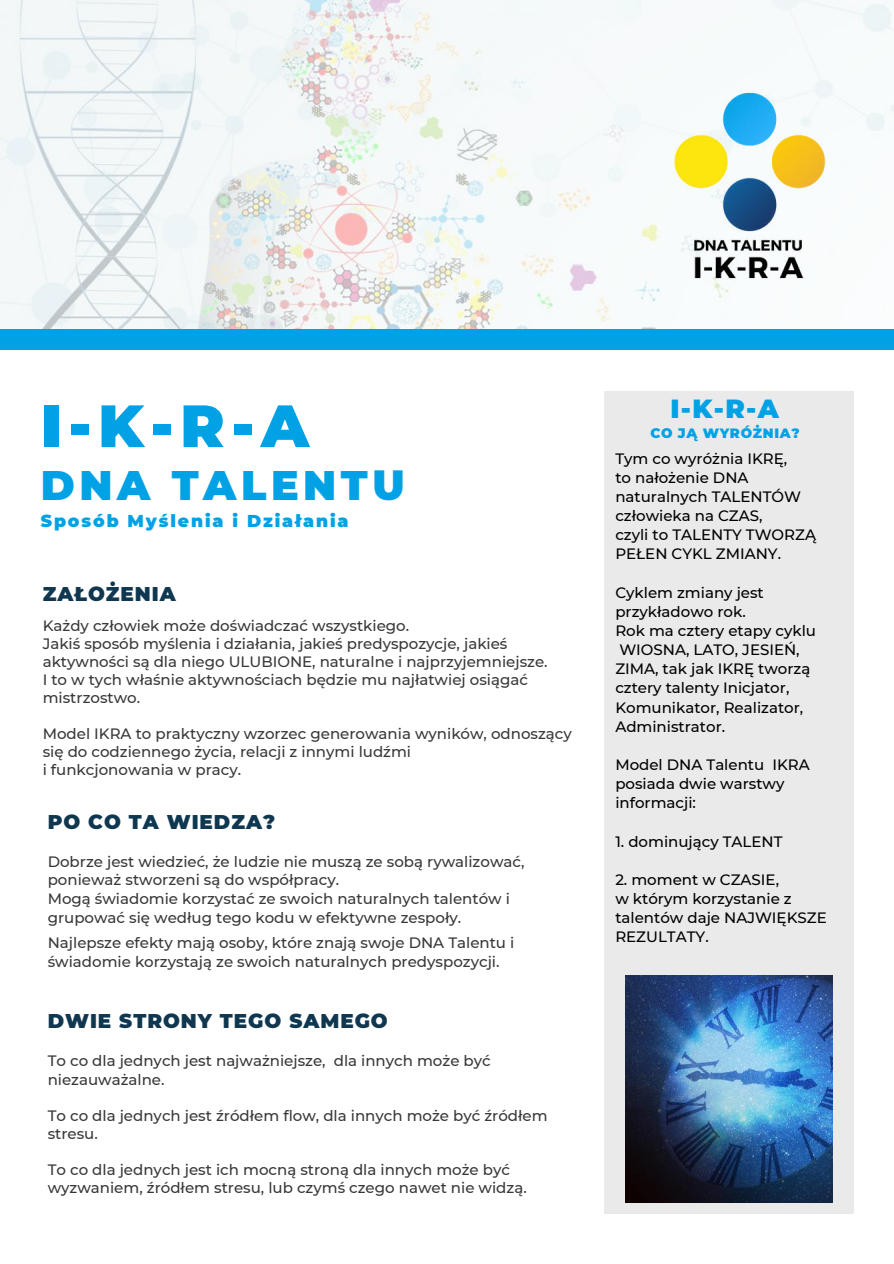
<style>
.page{position:relative;width:894px;height:1264px;background:#fff}
.page>*{position:absolute;margin:0;border:0;box-sizing:border-box;transform-origin:0 0}
.t1{font:900 59.55px "Montserrat";color:#00a2e5}
.t2{font:900 41.25px "Montserrat";letter-spacing:.11em;color:#00a2e5}
.t3{font:900 26.25px "Montserrat";color:#00a2e5}
.t4{font:900 19.8px "Montserrat";letter-spacing:.05em;color:#0f3750}
.t5{font:900 17.1px "Montserrat";letter-spacing:.11em;color:#00a2e5}
.t6{font:500 15px/18px "Montserrat";color:#383838}
.t7{font:500 15px/19.2px "Montserrat";color:#000}
.t8{font:900 13.5px "Montserrat";letter-spacing:.05em;color:#00a2e5}
</style>
<div class="page">
<img style="left:0;top:0;width:893px;height:328px">
<div style="left:0;top:329px;width:893px;height:20px;background:#00a2e5"></div>
<div style="left:604px;top:391px;width:249px;height:822px;background:#ebeaea"></div>
<img style="left:625px;top:975px;width:207px;height:227px">
<img style="left:648px;top:89px;width:198px;height:199px">
<h1 class="t1" style="left:41px;top:389px;width:269px">I-K-R-A</h1>
<h2 class="t2" style="left:41px;top:460px;width:365px">DNA TALENTU</h2>
<p class="t5" style="left:41px;top:511px;width:309px">Sposób Myślenia i Działania</p>
<h3 class="t4" style="left:43px;top:582px;width:134px">ZAŁOŻENIA</h3>
<p class="t6" style="left:43px;top:616px;width:506px">Każdy człowiek może doświadczać wszystkiego.<br>Jakiś sposób myślenia i działania, jakieś predyspozycje, jakieś aktywności są dla niego ULUBIONE, naturalne i najprzyjemniejsze.<br>I to w tych właśnie aktywnościach będzie mu najłatwiej osiągać mistrzostwo.</p>
<p class="t6" style="left:43px;top:724px;width:530px">Model IKRA to praktyczny wzorzec generowania wyników, odnoszący się do codziennego życia, relacji z innymi ludźmi<br>i funkcjonowania w pracy.</p>
<h3 class="t4" style="left:48px;top:809px;width:229px">PO CO TA WIEDZA?</h3>
<p class="t6" style="left:48px;top:852px;width:478px;line-height:18.5px">Dobrze jest wiedzieć, że ludzie nie muszą ze sobą rywalizować, ponieważ stworzeni są do współpracy.<br>Mogą świadomie korzystać ze swoich naturalnych talentów i grupować się według tego kodu w efektywne zespoły.</p>
<p class="t6" style="left:48px;top:933px;width:468px;line-height:18.5px">Najlepsze efekty mają osoby, które znają swoje DNA Talentu i świadomie korzystają ze swoich naturalnych predyspozycji.</p>
<h3 class="t4" style="left:48px;top:1009px;width:341px">DWIE STRONY TEGO SAMEGO</h3>
<p class="t6" style="left:48px;top:1052px;width:444px">To co dla jednych jest najważniejsze, dla innych może być niezauważalne.</p>
<p class="t6" style="left:48px;top:1106px;width:501px">To co dla jednych jest źródłem flow, dla innych może być źródłem stresu.</p>
<p class="t6" style="left:48px;top:1160px;width:480px">To co dla jednych jest ich mocną stroną dla innych może być wyzwaniem, źródłem stresu, lub czymś czego nawet nie widzą.</p>
<h3 class="t3" style="left:670px;top:393px;width:110px">I-K-R-A</h3>
<p class="t8" style="left:650px;top:424px;width:151px">CO JĄ WYRÓŻNIA?</p>
<p class="t7" style="left:615px;top:448px;width:202px">Tym co wyróżnia IKRĘ,<br>to nałożenie DNA naturalnych TALENTÓW człowieka na CZAS,<br>czyli to TALENTY TWORZĄ<br>PEŁEN CYKL ZMIANY.</p>
<p class="t7" style="left:615px;top:582px;width:202px">Cyklem zmiany jest przykładowo rok.<br>Rok ma cztery etapy cyklu<br>WIOSNA, LATO, JESIEŃ,<br>ZIMA, tak jak IKRĘ tworzą cztery talenty Inicjator,<br>Komunikator, Realizator,<br>Administrator.</p>
<p class="t7" style="left:615px;top:755px;width:196px">Model DNA Talentu IKRA posiada dwie warstwy informacji:</p>
<p class="t7" style="left:615px;top:831px;width:169px">1. dominujący TALENT</p>
<p class="t7" style="left:615px;top:870px;width:213px">2. moment w CZASIE,<br>w którym korzystanie z talentów daje NAJWIĘKSZE<br>REZULTATY.</p>
</div>
